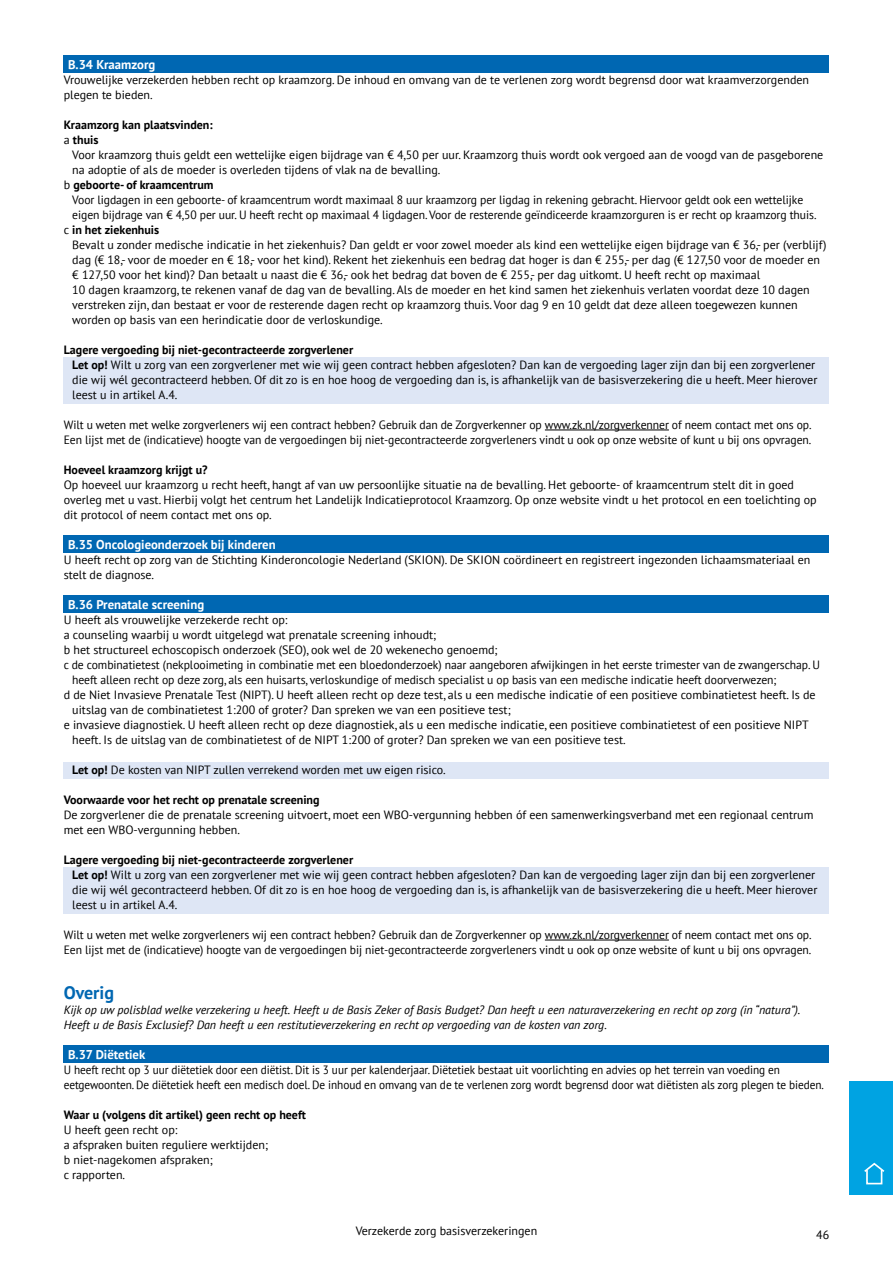
<style>
.page{position:relative;width:893px;height:1263px;background:#fff}
.page>*{position:absolute;margin:0;border:0;box-sizing:border-box;transform-origin:0 0}
.t1{font:700 18px "PT Sans";color:#0067b2}
.t2{font:700 12.75px "PT Sans";color:#fff}
.t3{font:12px/15px "PT Sans";color:#000}
.t4{font:12px/15px "PT Sans";color:#000;scale:.94 1}
.t5{font:italic 12px/15px "PT Sans";color:#000}
.t6{font:700 12px/15px "PT Sans";color:#000}
.s1{font-weight:400}
.s2{font-weight:700}
</style>
<div class="page">
<div style="left:64px;top:55px;width:765px;height:18px;background:#0067b2"></div>
<div style="left:64px;top:357px;width:765px;height:46px;background:#dee6f5"></div>
<hr style="left:545px;top:430px;width:124px;height:1px;background:#000">
<div style="left:64px;top:535px;width:765px;height:18px;background:#0067b2"></div>
<div style="left:64px;top:595px;width:765px;height:18px;background:#0067b2"></div>
<div style="left:64px;top:762px;width:765px;height:16px;background:#dee6f5"></div>
<div style="left:64px;top:867px;width:765px;height:46px;background:#dee6f5"></div>
<hr style="left:545px;top:940px;width:124px;height:1px;background:#000">
<div style="left:64px;top:1045px;width:765px;height:18px;background:#0067b2"></div>
<div style="left:849px;top:1081px;width:44px;height:114px;background:#00a3e2"></div>
<svg style="left:864px;top:1162px;width:21px;height:12px"></svg>
<div style="left:866px;top:1169px;width:16px;height:15px;background:#00a3e2;border:2px solid #fff"></div>
<p class="t2" style="left:68px;top:56px;width:89px">B.34 Kraamzorg</p>
<p class="t3" style="left:64px;top:72px;width:747px">Vrouwelijke verzekerden hebben recht op kraamzorg. De inhoud en omvang van de te verlenen zorg wordt begrensd door wat kraamverzorgenden plegen te bieden.</p>
<p class="t6" style="left:64px;top:117px;width:150px">Kraamzorg kan plaatsvinden: <span class="s1">a</span> thuis</p>
<p class="t3" style="left:72px;top:147px;width:753px">Voor kraamzorg thuis geldt een wettelijke eigen bijdrage van € 4,50 per uur. Kraamzorg thuis wordt ook vergoed aan de voogd van de pasgeborene</p>
<p class="t3" style="left:72px;top:162px;width:370px">na adoptie of als de moeder is overleden tijdens of vlak na de bevalling.</p>
<p class="t6" style="left:64px;top:177px;width:151px"><span class="s1">b</span> geboorte- of kraamcentrum</p>
<p class="t3" style="left:72px;top:192px;width:732px">Voor ligdagen in een geboorte- of kraamcentrum wordt maximaal 8 uur kraamzorg per ligdag in rekening gebracht. Hiervoor geldt ook een wettelijke</p>
<p class="t3" style="left:72px;top:207px;width:746px">eigen bijdrage van € 4,50 per uur. U heeft recht op maximaal 4 ligdagen. Voor de resterende geïndiceerde kraamzorguren is er recht op kraamzorg thuis.</p>
<p class="t6" style="left:64px;top:222px;width:97px"><span class="s1">c</span> in het ziekenhuis</p>
<p class="t3" style="left:72px;top:237px;width:756px">Bevalt u zonder medische indicatie in het ziekenhuis? Dan geldt er voor zowel moeder als kind een wettelijke eigen bijdrage van € 36,- per (verblijf)</p>
<p class="t3" style="left:72px;top:252px;width:749px">dag (€ 18,- voor de moeder en € 18,- voor het kind). Rekent het ziekenhuis een bedrag dat hoger is dan € 255,- per dag (€ 127,50 voor de moeder en</p>
<p class="t3" style="left:72px;top:267px;width:689px">€ 127,50 voor het kind)? Dan betaalt u naast die € 36,- ook het bedrag dat boven de € 255,- per dag uitkomt. U heeft recht op maximaal</p>
<p class="t3" style="left:72px;top:282px;width:739px">10 dagen kraamzorg, te rekenen vanaf de dag van de bevalling. Als de moeder en het kind samen het ziekenhuis verlaten voordat deze 10 dagen</p>
<p class="t3" style="left:72px;top:297px;width:727px">verstreken zijn, dan bestaat er voor de resterende dagen recht op kraamzorg thuis. Voor dag 9 en 10 geldt dat deze alleen toegewezen kunnen</p>
<p class="t3" style="left:72px;top:312px;width:312px">worden op basis van een herindicatie door de verloskundige.</p>
<p class="t3" style="left:72px;top:342px;width:747px;text-indent:-9px"><span class="s2">Lagere vergoeding bij niet-gecontracteerde zorgverlener<br>Let op!</span> Wilt u zorg van een zorgverlener met wie wij geen contract hebben afgesloten? Dan kan de vergoeding lager zijn dan bij een zorgverlener die wij wél gecontracteerd hebben. Of dit zo is en hoe hoog de vergoeding dan is, is afhankelijk van de basisverzekering die u heeft. Meer hierover leest u in artikel A.4.</p>
<p class="t3" style="left:64px;top:417px;width:749px">Wilt u weten met welke zorgverleners wij een contract hebben? Gebruik dan de Zorgverkenner op www.zk.nl/zorgverkenner of neem contact met ons op.<br>Een lijst met de (indicatieve) hoogte van de vergoedingen bij niet-gecontracteerde zorgverleners vindt u ook op onze website of kunt u bij ons opvragen.</p>
<p class="t6" style="left:64px;top:462px;width:145px">Hoeveel kraamzorg krijgt u?</p>
<p class="t3" style="left:64px;top:477px;width:754px">Op hoeveel uur kraamzorg u recht heeft, hangt af van uw persoonlijke situatie na de bevalling. Het geboorte- of kraamcentrum stelt dit in goed overleg met u vast. Hierbij volgt het centrum het Landelijk Indicatieprotocol Kraamzorg. Op onze website vindt u het protocol en een toelichting op dit protocol of neem contact met ons op.</p>
<p class="t2" style="left:68px;top:536px;width:209px">B.35 Oncologieonderzoek bij kinderen</p>
<p class="t3" style="left:64px;top:552px;width:748px">U heeft recht op zorg van de Stichting Kinderoncologie Nederland (SKION). De SKION coördineert en registreert ingezonden lichaamsmateriaal en stelt de diagnose.</p>
<p class="t2" style="left:68px;top:596px;width:138px">B.36 Prenatale screening</p>
<p class="t3" style="left:64px;top:612px;width:225px">U heeft als vrouwelijke verzekerde recht op:</p>
<p class="t3" style="left:64px;top:627px;width:374px">a counseling waarbij u wordt uitgelegd wat prenatale screening inhoudt;</p>
<p class="t3" style="left:64px;top:642px;width:435px">b het structureel echoscopisch onderzoek (SEO), ook wel de 20 wekenecho genoemd;</p>
<p class="t3" style="left:64px;top:657px;width:758px">c de combinatietest (nekplooimeting in combinatie met een bloedonderzoek) naar aangeboren afwijkingen in het eerste trimester van de zwangerschap. U</p>
<p class="t3" style="left:72px;top:672px;width:706px">heeft alleen recht op deze zorg, als een huisarts, verloskundige of medisch specialist u op basis van een medische indicatie heeft doorverwezen;</p>
<p class="t3" style="left:64px;top:687px;width:753px">d de Niet Invasieve Prenatale Test (NIPT). U heeft alleen recht op deze test, als u een medische indicatie of een positieve combinatietest heeft. Is de</p>
<p class="t3" style="left:72px;top:702px;width:440px">uitslag van de combinatietest 1:200 of groter? Dan spreken we van een positieve test;</p>
<p class="t3" style="left:64px;top:717px;width:746px">e invasieve diagnostiek. U heeft alleen recht op deze diagnostiek, als u een medische indicatie, een positieve combinatietest of een positieve NIPT</p>
<p class="t3" style="left:72px;top:732px;width:555px">heeft. Is de uitslag van de combinatietest of de NIPT 1:200 of groter? Dan spreken we van een positieve test.</p>
<p class="t3" style="left:72px;top:762px;width:375px"><span class="s2">Let op!</span> De kosten van NIPT zullen verrekend worden met uw eigen risico.</p>
<p class="t6" style="left:64px;top:792px;width:257px">Voorwaarde voor het recht op prenatale screening</p>
<p class="t3" style="left:64px;top:807px;width:751px">De zorgverlener die de prenatale screening uitvoert, moet een WBO-vergunning hebben óf een samenwerkingsverband met een regionaal centrum met een WBO-vergunning hebben.</p>
<p class="t3" style="left:72px;top:852px;width:747px;text-indent:-9px"><span class="s2">Lagere vergoeding bij niet-gecontracteerde zorgverlener<br>Let op!</span> Wilt u zorg van een zorgverlener met wie wij geen contract hebben afgesloten? Dan kan de vergoeding lager zijn dan bij een zorgverlener die wij wél gecontracteerd hebben. Of dit zo is en hoe hoog de vergoeding dan is, is afhankelijk van de basisverzekering die u heeft. Meer hierover leest u in artikel A.4.</p>
<p class="t3" style="left:64px;top:927px;width:749px">Wilt u weten met welke zorgverleners wij een contract hebben? Gebruik dan de Zorgverkenner op www.zk.nl/zorgverkenner of neem contact met ons op.<br>Een lijst met de (indicatieve) hoogte van de vergoedingen bij niet-gecontracteerde zorgverleners vindt u ook op onze website of kunt u bij ons opvragen.</p>
<h1 class="t1" style="left:64px;top:981px;width:52px">Overig</h1>
<p class="t5" style="left:64px;top:1002px;width:738px">Kijk op uw polisblad welke verzekering u heeft. Heeft u de Basis Zeker of Basis Budget? Dan heeft u een naturaverzekering en recht op zorg (in “natura”).<br>Heeft u de Basis Exclusief? Dan heeft u een restitutieverzekering en recht op vergoeding van de kosten van zorg.</p>
<p class="t2" style="left:68px;top:1046px;width:79px">B.37 Diëtetiek</p>
<p class="t4" style="left:64px;top:1062px;width:810px">U heeft recht op 3 uur diëtetiek door een diëtist. Dit is 3 uur per kalenderjaar. Diëtetiek bestaat uit voorlichting en advies op het terrein van voeding en eetgewoonten. De diëtetiek heeft een medisch doel. De inhoud en omvang van de te verlenen zorg wordt begrensd door wat diëtisten als zorg plegen te bieden.</p>
<p class="t6" style="left:64px;top:1107px;width:244px">Waar u (volgens dit artikel) geen recht op heeft</p>
<p class="t3" style="left:64px;top:1122px;width:206px">U heeft geen recht op:<br>a afspraken buiten reguliere werktijden; b niet-nagekomen afspraken;<br>c rapporten.</p>
<p class="t3" style="left:356px;top:1223px;width:183px">Verzekerde zorg basisverzekeringen</p>
<p class="t3" style="left:816px;top:1227px;width:15px">46</p>
</div>
